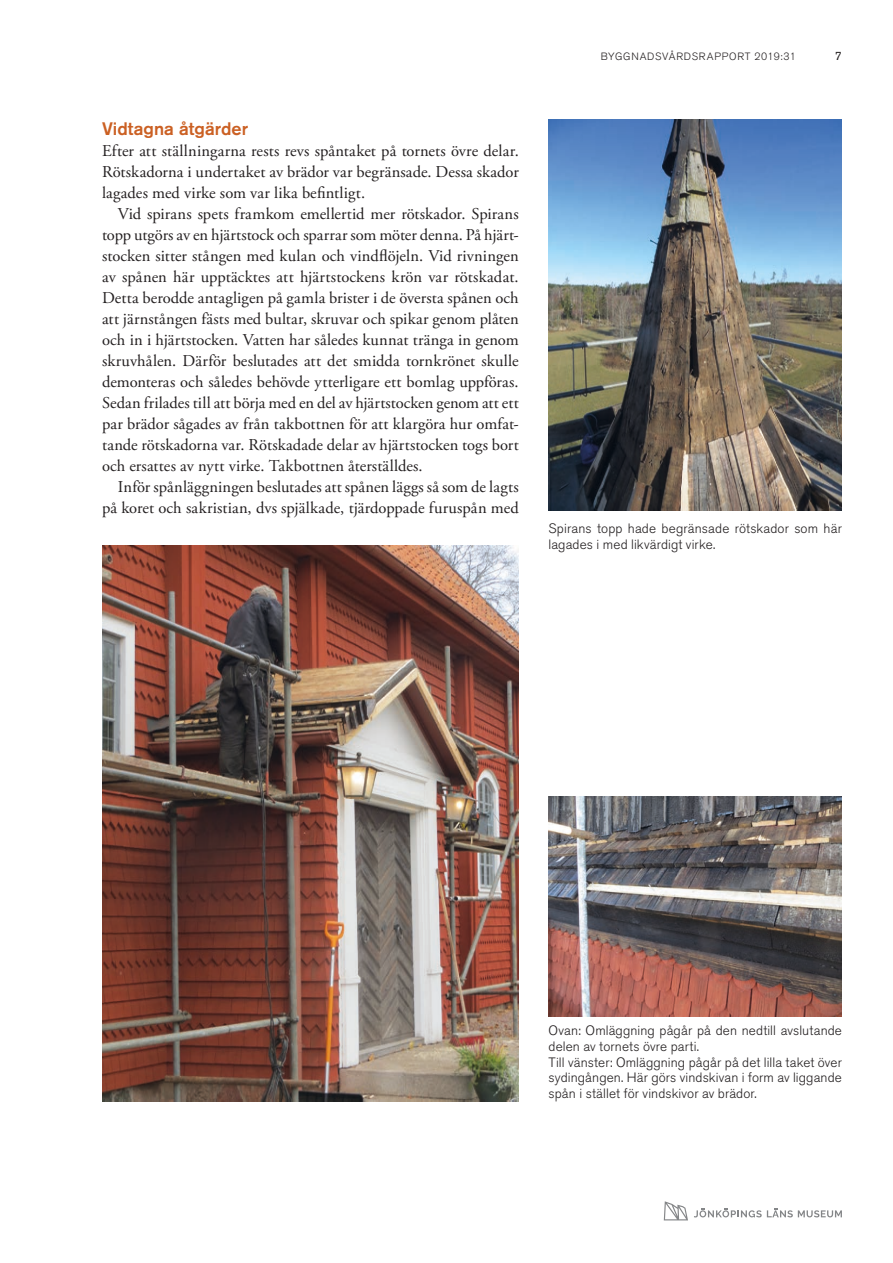
<style>
.page{position:relative;width:893px;height:1263px;background:#fff}
.page>*{position:absolute;margin:0;border:0;box-sizing:border-box;transform-origin:0 0}
.Rubrik_1{font:500 18px "Akzidenz Grotesk Std";color:#cb6023}
.Brödtext_indrag{font:16.5px/21px "Adobe Garamond Pro";letter-spacing:.005em;color:#231f20;text-align:justify}
.Brödtext{font:16.5px/21px "Adobe Garamond Pro";letter-spacing:.005em;color:#231f20;text-align:justify}
.Bildtext{font:300 13.5px/15.8px "Akzidenz Grotesk Std";letter-spacing:.01em;color:#231f20}
.t1{font:12px "Akzidenz Grotesk Std";color:#231f20}
.t2{font:300 10.5px "Akzidenz Grotesk Std";letter-spacing:.07em;color:#231f20}
</style>
<div class="page">
<svg style="left:664px;top:1201px;width:24px;height:19px"></svg>
<svg style="left:694px;top:1208px;width:148px;height:9px"></svg>
<img style="left:549px;top:119px;width:293px;height:391px">
<img style="left:102px;top:546px;width:417px;height:555px">
<img style="left:549px;top:796px;width:293px;height:220px">
<p class="Rubrik_1" style="left:102px;top:117px;width:147px">Vidtagna åtgärder</p>
<p class="Brödtext" style="left:102px;top:140px;width:418px">Efter att ställningarna rests revs spåntaket på tornets övre delar.<br>Rötskadorna i undertaket av brädor var begränsade. Dessa skador lagades med virke som var lika befintligt.</p>
<p class="Brödtext_indrag" style="left:102px;top:203px;width:418px;text-indent:16px">Vid spirans spets framkom emellertid mer rötskador. Spirans topp utgörs av en hjärtstock och sparrar som möter denna. På hjärt&shy;stocken sitter stången med kulan och vindflöjeln. Vid rivningen av spånen här upptäcktes att hjärtstockens krön var rötskadat.<br>Detta berodde antagligen på gamla brister i de översta spånen och att järnstången fästs med bultar, skruvar och spikar genom plåten och in i hjärtstocken. Vatten har således kunnat tränga in genom skruvhålen. Därför beslutades att det smidda tornkrönet skulle demonteras och således behövde ytterligare ett bomlag uppföras.<br>Sedan frilades till att börja med en del av hjärtstocken genom att ett par brädor sågades av från takbottnen för att klargöra hur omfat&shy;tande rötskadorna var. Rötskadade delar av hjärtstocken togs bort och ersattes av nytt virke. Takbottnen återställdes.</p>
<p class="Brödtext_indrag" style="left:102px;top:476px;width:418px;text-align:right">Inför spånläggningen beslutades att spånen läggs så som de lagts på koret och sakristian, dvs spjälkade, tjärdoppade furuspån med</p>
<p class="t2" style="left:601px;top:50px;width:197px">BYGGNADSVÅRDSRAPPORT 2019:31</p>
<p class="t1" style="left:835px;top:49px;width:8px">7</p>
<p class="Bildtext" style="left:549px;top:521px;width:295px">Spirans topp hade begränsade rötskador som här lagades i med likvärdigt virke.</p>
<p class="Bildtext" style="left:549px;top:1023px;width:295px">Ovan: Omläggning pågår på den nedtill avslutande delen av tornets övre parti.</p>
<p class="Bildtext" style="left:549px;top:1054px;width:295px;text-align:justify">Till vänster: Omläggning pågår på det lilla taket över sydingången. Här görs vindskivan i form av liggande spån i stället för vindskivor av brädor.</p>
</div>
